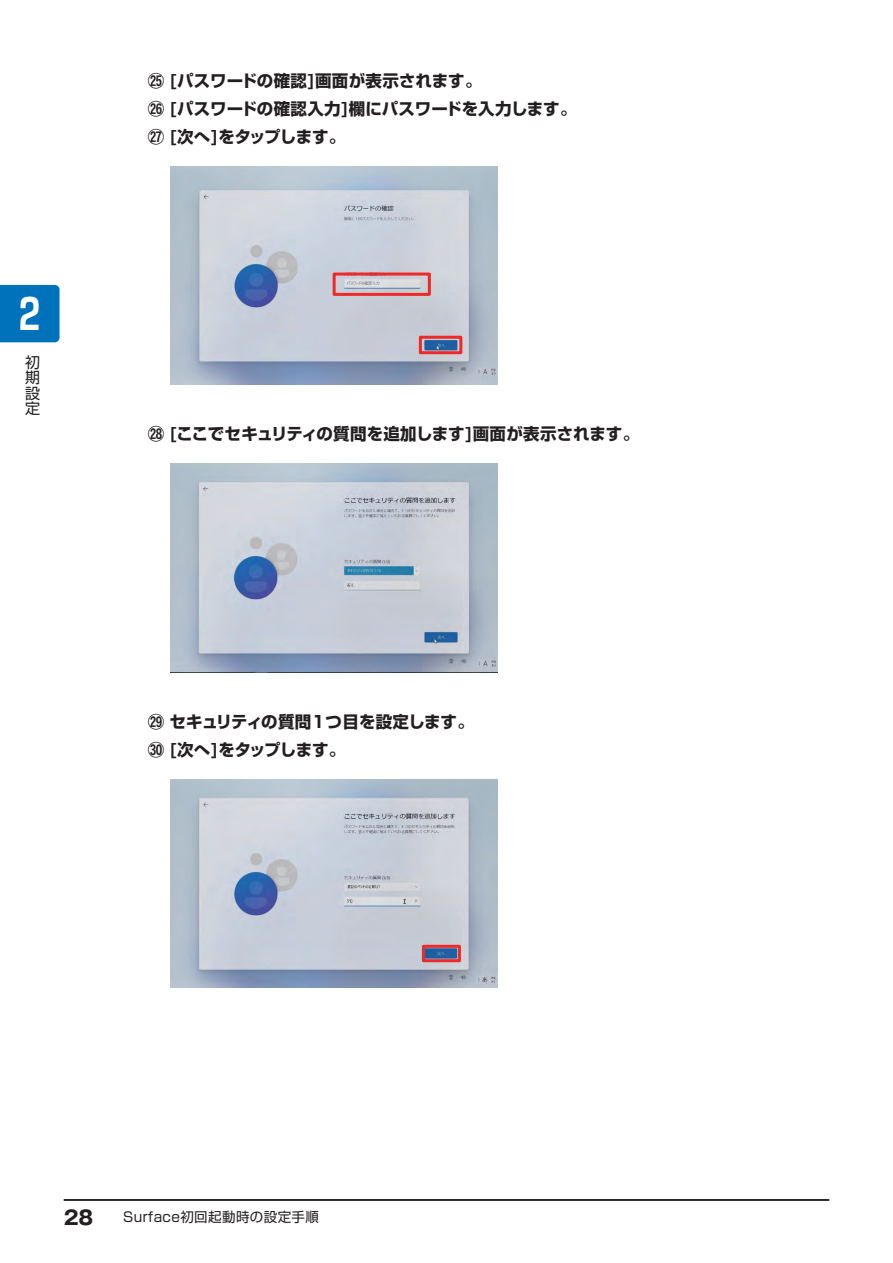
<style>
.page{position:relative;width:893px;height:1263px;background:#fff}
.page>*{position:absolute;margin:0;border:0;box-sizing:border-box;transform-origin:0 0}
.t1{font:700 42px "Shin Go Pro De";color:#fff}
.t2{font:700 19.5px "Gothic MB101 Pro";color:#231f20}
.t3{font:700 16.5px/28.2px "Shin Go Pro";color:#231f20}
.t4{font:15px/15.5px "Shin Go Pro";color:#231f20;text-align:justify}
.t5{font:13.5px "Shin Go Pro";letter-spacing:.03em;color:#231f20}
.s1{font-family:"Hira Kaku Pro W6";font-weight:400}
</style>
<div class="page">
<div style="left:0;top:285px;width:60px;height:57px;background:#0072bc"></div>
<hr style="left:64px;top:1199px;width:765px;height:2px;background:#231f20">
<img style="left:170px;top:167px;width:328px;height:218px">
<div style="left:333px;top:273px;width:98px;height:23px;border:3px solid #ee2928"></div>
<div style="left:419px;top:336px;width:43px;height:18px;border:3px solid #ee2928"></div>
<img style="left:170px;top:463px;width:328px;height:210px">
<img style="left:170px;top:780px;width:328px;height:207px">
<div style="left:422px;top:945px;width:39px;height:17px;border:3px solid #ee2928"></div>
<h1 class="t1" style="left:19px;top:279px;width:22px">2</h1>
<p class="t4" style="left:25px;top:352px;width:16px">初期設定</p>
<p class="t3" style="left:148px;top:65px;width:430px"><span class="s1">㉕</span> [パスワードの確認]画面が表示されます。<br><span class="s1">㉖</span> [パスワードの確認入力]欄にパスワードを入力します。<span class="s1">㉗</span> [次へ]をタップします。</p>
<p class="t3" style="left:148px;top:418px;width:493px"><span class="s1">㉘</span> [ここでセキュリティの質問を追加します]画面が表示されます。</p>
<p class="t3" style="left:148px;top:706px;width:327px"><span class="s1">㉙</span>セキュリティの質問1つ目を設定します。<span class="s1">㉚</span> [次へ]をタップします。</p>
<p class="t2" style="left:64px;top:1201px;width:31px">28</p>
<p class="t5" style="left:123px;top:1205px;width:197px">Surface初回起動時の設定手順</p>
</div>
